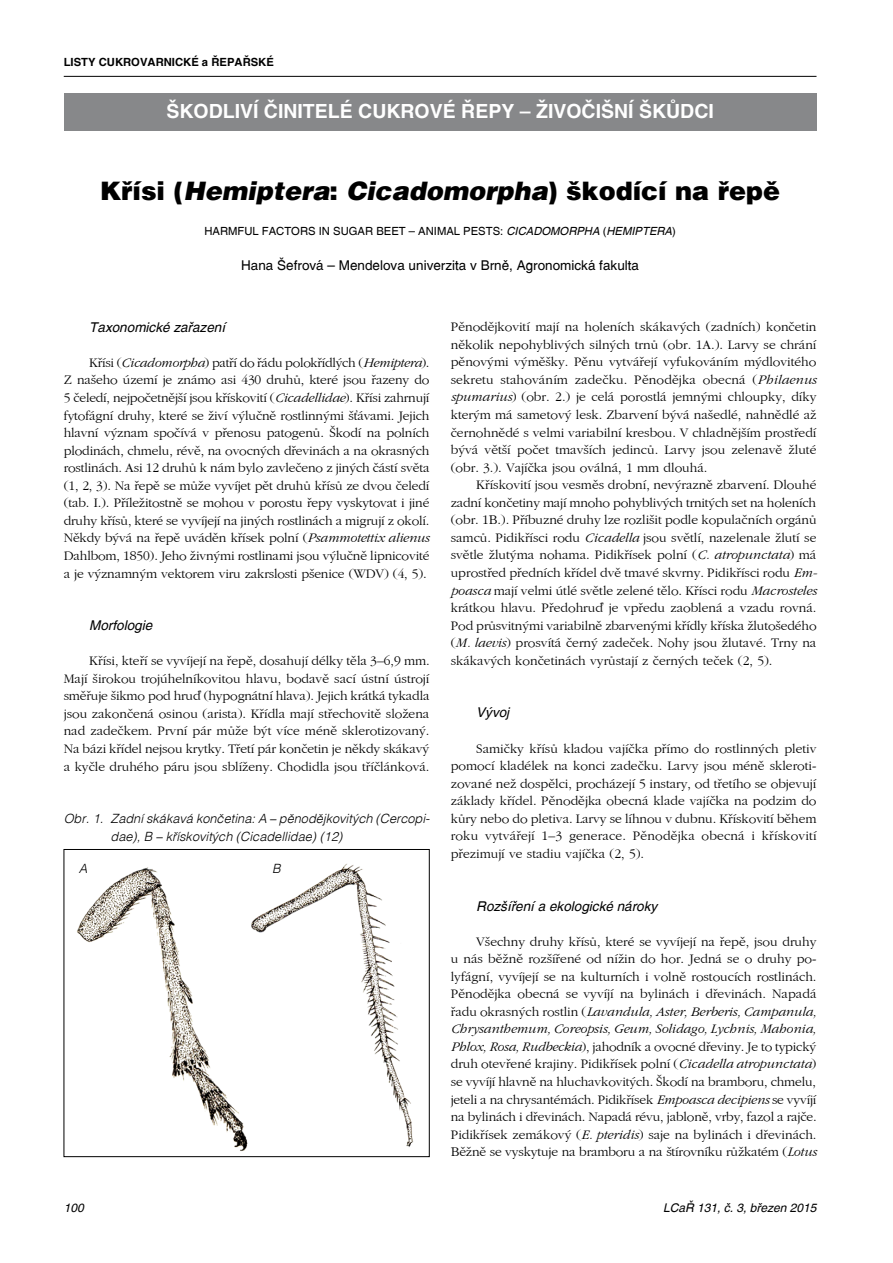
<style>
.page{position:relative;width:893px;height:1263px;background:#fff}
.page>*{position:absolute;margin:0;border:0;box-sizing:border-box;transform-origin:0 0}
.t1{font:25.5px "Switzerland Black Plain";color:#000}
.t2{font:700 19.5px "Switzerland";color:#fff}
.t3{font:13.5px/17.5px "Gatineau";color:#000;text-align:justify}
.t4{font:italic 13.5px "Switzerland";color:#000}
.t5{font:13.5px "Switzerland Plain";color:#000}
.t6{font:italic 300 12.75px/17.5px "Switzerland";color:#000}
.t7{font:italic 12px "Switzerland";color:#000}
.t8{font:11.25px "Switzerland Plain";color:#000}
.t9{font:700 11.25px "Switzerland";color:#000}
.s1{font-family:"Switzerland";font-weight:900;font-style:italic}
.s2{font-family:"Switzerland";font-style:italic}
.s3{font-style:italic}
</style>
<div class="page">
<hr style="left:64px;top:76px;width:752px;height:1px;background:#000">
<div style="left:64px;top:94px;width:752px;height:37px;background:#87888a"></div>
<img style="left:77px;top:867px;width:171px;height:285px">
<img style="left:251px;top:863px;width:163px;height:284px">
<div style="left:64px;top:849px;width:365px;height:308px;border:1px solid #000"></div>
<p class="t9" style="left:64px;top:55px;width:212px">LISTY CUKROVARNICKÉ A ŘEPAŘSKÉ</p>
<h2 class="t2" style="left:166px;top:100px;width:123px">ŠKODLIVÍ ČINITELÉ</h2>
<h2 class="t2" style="left:358px;top:100px;width:15px">CUKROVÉ</h2>
<h2 class="t2" style="left:461px;top:100px;width:14px">ŘEPY</h2>
<h2 class="t2" style="left:520px;top:100px;width:185px">– ŽIVOČIŠNÍ ŠKŮDCI</h2>
<h1 class="t1" style="left:100px;top:174px;width:682px">Křísi (<span class="s1">Hemiptera</span>: <span class="s1">Cicadomorpha</span>) škodící na řepě</h1>
<p class="t8" style="left:204px;top:224px;width:473px">Harmful Factors in Sugar Beet – animal pests: <span class="s2">Cicadomorpha</span> (<span class="s2">Hemiptera</span>)</p>
<p class="t5" style="left:241px;top:257px;width:399px">Hana Šefrová – Mendelova univerzita v Brně, Agronomická fakulta</p>
<p class="t4" style="left:89px;top:319px;width:137px">Taxonomické zařazení</p>
<p class="t3" style="left:64px;top:354px;width:367px;text-indent:26px">Křísi (<span class="s3">Cicadomorpha</span>) patří do řádu polokřídlých (<span class="s3">Hemiptera</span>).<br>Z našeho území je známo asi 430 druhů, které jsou řazeny do 5 čeledí, nejpočetnější jsou křískovití (<span class="s3">Cicadellidae</span>). Křísi zahrnují fytofágní druhy, které se živí výlučně rostlinnými šťávami. Jejich hlavní význam spočívá v přenosu patogenů. Škodí na polních plodinách, chmelu, révě, na ovocných dřevinách a na okrasných rostlinách. Asi 12 druhů k nám bylo zavlečeno z jiných částí světa (1, 2, 3). Na řepě se může vyvíjet pět druhů křísů ze dvou čeledí (tab. I.). Příležitostně se mohou v porostu řepy vyskytovat i jiné druhy křísů, které se vyvíjejí na jiných rostlinách a migrují z okolí.<br>Někdy bývá na řepě uváděn křísek polní (<span class="s3">Psammotettix alienus </span>Dahlbom, 1850). Jeho živnými rostlinami jsou výlučně lipnicovité a je významným vektorem viru zakrslosti pšenice (WDV) (4, 5).</p>
<p class="t4" style="left:89px;top:617px;width:65px">Morfologie</p>
<p class="t3" style="left:64px;top:652px;width:367px;text-indent:26px">Křísi, kteří se vyvíjejí na řepě, dosahují délky těla 3–6,9 mm.<br>Mají širokou trojúhelníkovitou hlavu, bodavě sací ústní ústrojí směřuje šikmo pod hruď (hypognátní hlava). Jejich krátká tykadla jsou zakončená osinou (arista). Křídla mají střechovitě složena nad zadečkem. První pár může být více méně sklerotizovaný.<br>Na bázi křídel nejsou krytky. Třetí pár končetin je někdy skákavý a kyčle druhého páru jsou sblíženy. Chodidla jsou tříčlánková.</p>
<p class="t6" style="left:111px;top:809px;width:321px;text-indent:-47px">Obr. 1. Zadní skákavá končetina: A – pěnodějkovitých (Cercopi&shy;dae), B – křískovitých (Cicadellidae) (12)</p>
<p class="t6" style="left:79px;top:859px;width:10px">A</p>
<p class="t6" style="left:272px;top:859px;width:10px">B</p>
<p class="t3" style="left:451px;top:318px;width:367px">Pěnodějkovití mají na holeních skákavých (zadních) končetin několik nepohyblivých silných trnů (obr. 1A.). Larvy se chrání pěnovými výměšky. Pěnu vytvářejí vyfukováním mýdlovitého sekretu stahováním zadečku. Pěnodějka obecná (<span class="s3">Philaenus spumarius</span>) (obr. 2.) je celá porostlá jemnými chloupky, díky kterým má sametový lesk. Zbarvení bývá našedlé, nahnědlé až černohnědé s velmi variabilní kresbou. V chladnějším prostředí bývá větší počet tmavších jedinců. Larvy jsou zelenavě žluté (obr. 3.). Vajíčka jsou oválná, 1 mm dlouhá.</p>
<p class="t3" style="left:451px;top:476px;width:368px;text-indent:26px">Křískovití jsou vesměs drobní, nevýrazně zbarvení. Dlouhé zadní končetiny mají mnoho pohyblivých trnitých set na holeních (obr. 1B.). Příbuzné druhy lze rozlišit podle kopulačních orgánů samců. Pidikřísci rodu <span class="s3">Cicadella</span> jsou světlí, nazelenale žlutí se světle žlutýma nohama. Pidikřísek polní (<span class="s3">C. atropunctata</span>) má uprostřed předních křídel dvě tmavé skvrny. Pidikřísci rodu <span class="s3">Em&shy;poasca</span> mají velmi útlé světle zelené tělo. Křísci rodu <span class="s3">Macrosteles </span>krátkou hlavu. Předohruď je vpředu zaoblená a vzadu rovná.<br>Pod průsvitnými variabilně zbarvenými křídly kříska žlutošedého (<span class="s3">M. laevis</span>) prosvítá černý zadeček. Nohy jsou žlutavé. Trny na skákavých končetinách vyrůstají z černých teček (2, 5).</p>
<p class="t4" style="left:476px;top:704px;width:35px">Vývoj</p>
<p class="t3" style="left:451px;top:740px;width:367px;text-indent:26px">Samičky křísů kladou vajíčka přímo do rostlinných pletiv pomocí kladélek na konci zadečku. Larvy jsou méně skleroti&shy;zované než dospělci, procházejí 5 instary, od třetího se objevují základy křídel. Pěnodějka obecná klade vajíčka na podzim do kůry nebo do pletiva. Larvy se líhnou v dubnu. Křískovití během roku vytvářejí 1–3 generace. Pěnodějka obecná i křískovití přezimují ve stadiu vajíčka (2, 5).</p>
<p class="t4" style="left:476px;top:898px;width:182px">Rozšíření a ekologické nároky</p>
<p class="t3" style="left:451px;top:933px;width:367px;text-indent:26px">Všechny druhy křísů, které se vyvíjejí na řepě, jsou druhy u nás běžně rozšířené od nížin do hor. Jedná se o druhy po&shy;lyfágní, vyvíjejí se na kulturních i volně rostoucích rostlinách.<br>Pěnodějka obecná se vyvíjí na bylinách i dřevinách. Napadá řadu okrasných rostlin (<span class="s3">Lavandula, Aster, Berberis, Campanula, Chrysanthemum, Coreopsis, Geum, Solidago, Lychnis, Mahonia, Phlox, Rosa, Rudbeckia</span>), jahodník a ovocné dřeviny. Je to typický druh otevřené krajiny. Pidikřísek polní (<span class="s3">Cicadella atropunctata</span>) se vyvíjí hlavně na hluchavkovitých. Škodí na bramboru, chmelu, jeteli a na chrysantémách. Pidikřísek <span class="s3">Empoasca decipiens</span> se vyvíjí na bylinách i dřevinách. Napadá révu, jabloně, vrby, fazol a rajče.<br>Pidikřísek zemákový (<span class="s3">E. pteridis</span>) saje na bylinách i dřevinách.<br>Běžně se vyskytuje na bramboru a na štírovníku růžkatém (<span class="s3">Lotus</span></p>
<p class="t7" style="left:64px;top:1201px;width:22px">100</p>
<p class="t7" style="left:663px;top:1201px;width:155px">LCaŘ 131, č. 3, březen 2015</p>
</div>
